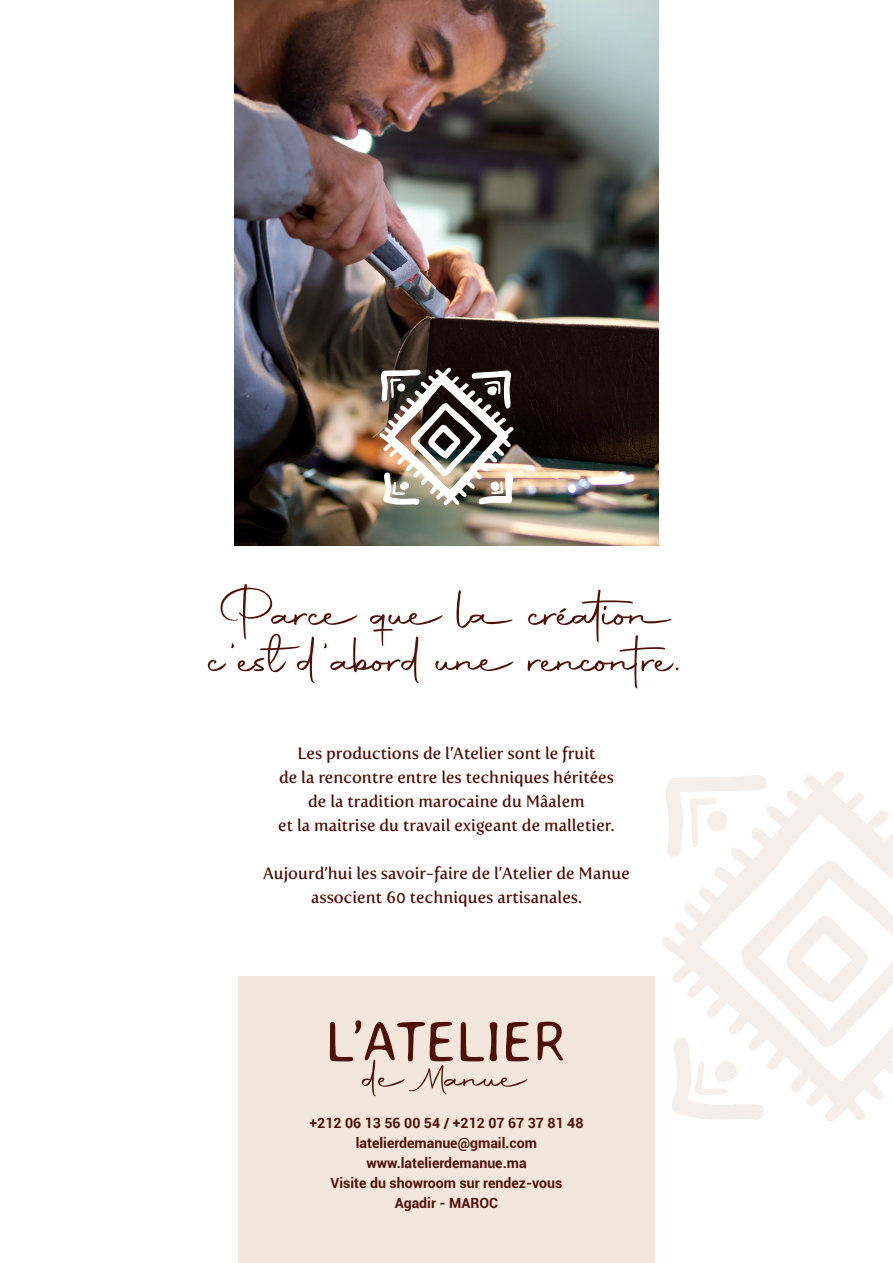
<style>
.page{position:relative;width:893px;height:1263px;background:#fff}
.page>*{position:absolute;margin:0;border:0;box-sizing:border-box;transform-origin:0 0}
.t1{font:57.3px/46.2px "Autography";letter-spacing:-.025em;color:#4f1008}
.t2{font:16.5px/24px "Fertigo Pro";color:#4f1008;text-align:center}
.t3{font:700 14.1px/19.8px "Roboto";color:#4f1008;text-align:center}
</style>
<div class="page">
<div style="left:238px;top:976px;width:417px;height:287px;background:#f3e7dc"></div>
<img style="left:235px;top:0;width:423px;height:545px">
<svg style="left:665px;top:775px;width:228px;height:345px"></svg>
<img style="left:379px;top:368px;width:135px;height:137px">
<svg style="left:537px;top:1022px;width:26px;height:38px"></svg>
<svg style="left:330px;top:1020px;width:199px;height:76px"></svg>
<h1 class="t1" style="left:210px;top:591px;width:475px">Parce que la création c'est d'abord une rencontre.</h1>
<p class="t2" style="left:278px;top:741px;width:338px">Les productions de l’Atelier sont le fruit<br>de la rencontre entre les techniques héritées de la tradition marocaine du Mâalem<br>et la maitrise du travail exigeant de malletier.</p>
<p class="t2" style="left:263px;top:861px;width:368px">Aujourd’hui les savoir-faire de l’Atelier de Manue associent 60 techniques artisanales.</p>
<p class="t3" style="left:310px;top:1113px;width:275px">+212 06 13 56 00 54 / +212 07 67 37 81 48 latelierdemanue@gmail.com www.latelierdemanue.ma<br>Visite du showroom sur rendez-vous<br>Agadir - MAROC</p>
</div>
